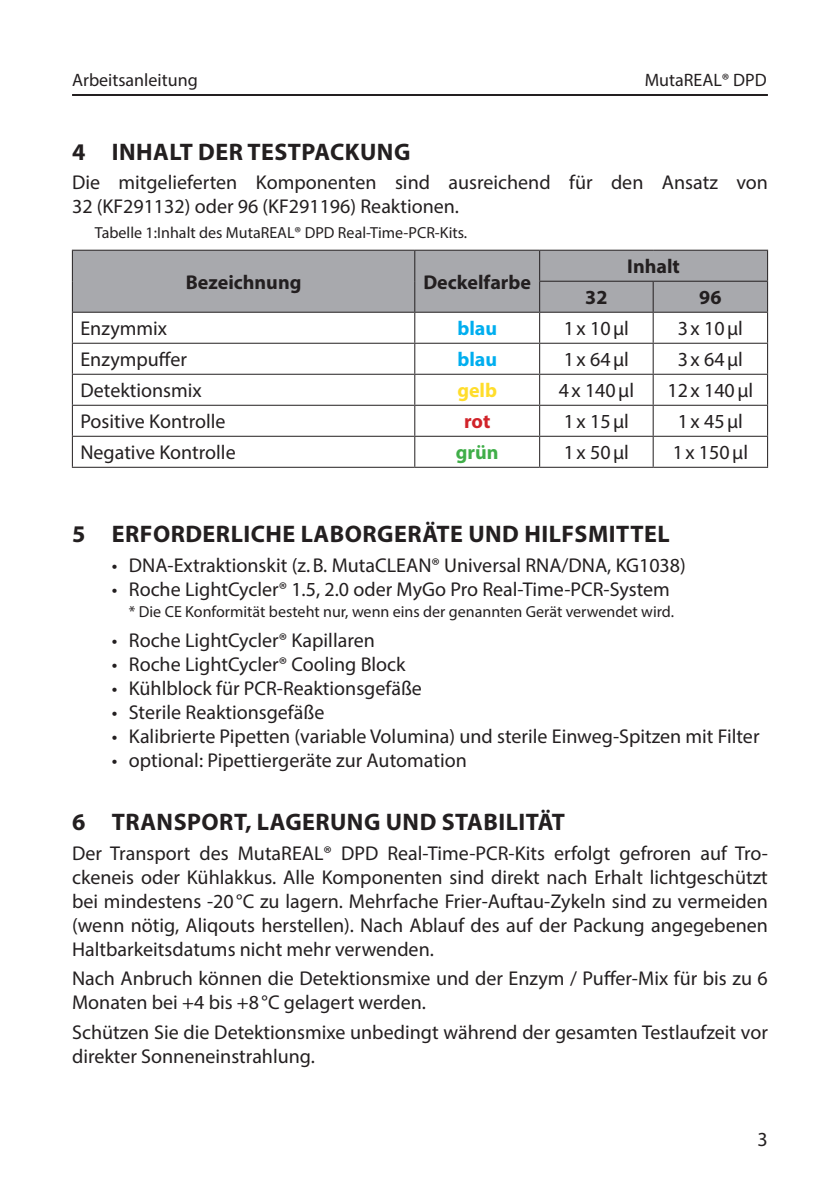
<style>
.page{position:relative;width:840px;height:1191px;background:#fff}
.page>*{position:absolute;margin:0;border:0;box-sizing:border-box;transform-origin:0 0}
.Überschrift_D{font:700 24px "Myriad Pro";letter-spacing:.02em;color:#231f20}
.Fließtext_D{font:20px/24px "Myriad Pro";color:#231f20}
.Fließtext_E{font:20px "Myriad Pro";color:#231f20}
.Tabellenkörper_E{font:20px "Myriad Pro";color:#231f20}
.Tabellenüberschrift{font:700 20px "Myriad Pro";color:#231f20}
.Tabellenkörper_E-2{font:700 20px "Myriad Pro";color:#00aeef}
.Tabellenkörper_E-3{font:700 20px "Myriad Pro";color:#ffdd2b}
.Tabellenkörper_E-4{font:700 20px "Myriad Pro";color:#40ae49}
.Tabellenkörper_E-5{font:700 20px "Myriad Pro";color:#d1232a}
.t1{font:18px "Myriad Pro";color:#231f20}
.Anmerkung_mit_Stern{font:16px "Myriad Pro";color:#231f20}
.Bildunterschrift_D{font:16px "Myriad Pro";color:#231f20}
</style>
<div class="page">
<hr style="left:72px;top:94px;width:695px;height:2px;background:#231f20">
<div style="left:73px;top:251px;width:693px;height:61px;background:#a8a9ad"></div>
<hr style="left:72px;top:250px;width:342px;height:1px;background:#231f20">
<hr style="left:72px;top:251px;width:1px;height:30px;background:#231f20">
<hr style="left:414px;top:250px;width:125px;height:1px;background:#231f20">
<hr style="left:414px;top:251px;width:1px;height:30px;background:#231f20">
<hr style="left:539px;top:250px;width:113px;height:1px;background:#231f20">
<hr style="left:539px;top:251px;width:1px;height:30px;background:#231f20">
<hr style="left:652px;top:250px;width:115px;height:1px;background:#231f20">
<hr style="left:766px;top:251px;width:1px;height:30px;background:#231f20">
<hr style="left:72px;top:281px;width:1px;height:31px;background:#231f20">
<hr style="left:414px;top:281px;width:1px;height:31px;background:#231f20">
<hr style="left:539px;top:281px;width:113px;height:1px;background:#231f20">
<hr style="left:539px;top:282px;width:1px;height:30px;background:#231f20">
<hr style="left:652px;top:281px;width:115px;height:1px;background:#231f20">
<hr style="left:652px;top:282px;width:1px;height:30px;background:#231f20">
<hr style="left:766px;top:282px;width:1px;height:30px;background:#231f20">
<hr style="left:72px;top:312px;width:342px;height:1px;background:#231f20">
<hr style="left:72px;top:313px;width:1px;height:30px;background:#231f20">
<hr style="left:414px;top:312px;width:125px;height:1px;background:#231f20">
<hr style="left:414px;top:313px;width:1px;height:30px;background:#231f20">
<hr style="left:539px;top:312px;width:113px;height:1px;background:#231f20">
<hr style="left:539px;top:313px;width:1px;height:30px;background:#231f20">
<hr style="left:652px;top:312px;width:115px;height:1px;background:#231f20">
<hr style="left:652px;top:313px;width:1px;height:30px;background:#231f20">
<hr style="left:766px;top:313px;width:1px;height:30px;background:#231f20">
<hr style="left:72px;top:343px;width:342px;height:1px;background:#231f20">
<hr style="left:72px;top:344px;width:1px;height:30px;background:#231f20">
<hr style="left:414px;top:343px;width:125px;height:1px;background:#231f20">
<hr style="left:414px;top:344px;width:1px;height:30px;background:#231f20">
<hr style="left:539px;top:343px;width:113px;height:1px;background:#231f20">
<hr style="left:539px;top:344px;width:1px;height:30px;background:#231f20">
<hr style="left:652px;top:343px;width:115px;height:1px;background:#231f20">
<hr style="left:652px;top:344px;width:1px;height:30px;background:#231f20">
<hr style="left:766px;top:344px;width:1px;height:30px;background:#231f20">
<hr style="left:72px;top:374px;width:342px;height:1px;background:#231f20">
<hr style="left:72px;top:375px;width:1px;height:30px;background:#231f20">
<hr style="left:414px;top:374px;width:125px;height:1px;background:#231f20">
<hr style="left:414px;top:375px;width:1px;height:30px;background:#231f20">
<hr style="left:539px;top:374px;width:113px;height:1px;background:#231f20">
<hr style="left:539px;top:375px;width:1px;height:30px;background:#231f20">
<hr style="left:652px;top:374px;width:115px;height:1px;background:#231f20">
<hr style="left:652px;top:375px;width:1px;height:30px;background:#231f20">
<hr style="left:766px;top:375px;width:1px;height:30px;background:#231f20">
<hr style="left:72px;top:405px;width:342px;height:1px;background:#231f20">
<hr style="left:72px;top:406px;width:1px;height:30px;background:#231f20">
<hr style="left:414px;top:405px;width:125px;height:1px;background:#231f20">
<hr style="left:414px;top:406px;width:1px;height:30px;background:#231f20">
<hr style="left:539px;top:405px;width:113px;height:1px;background:#231f20">
<hr style="left:539px;top:406px;width:1px;height:30px;background:#231f20">
<hr style="left:652px;top:405px;width:115px;height:1px;background:#231f20">
<hr style="left:652px;top:406px;width:1px;height:30px;background:#231f20">
<hr style="left:766px;top:406px;width:1px;height:30px;background:#231f20">
<hr style="left:72px;top:436px;width:342px;height:1px;background:#231f20">
<hr style="left:72px;top:437px;width:1px;height:30px;background:#231f20">
<hr style="left:414px;top:436px;width:125px;height:1px;background:#231f20">
<hr style="left:414px;top:437px;width:1px;height:30px;background:#231f20">
<hr style="left:539px;top:436px;width:113px;height:1px;background:#231f20">
<hr style="left:539px;top:437px;width:1px;height:30px;background:#231f20">
<hr style="left:652px;top:436px;width:115px;height:1px;background:#231f20">
<hr style="left:652px;top:437px;width:1px;height:30px;background:#231f20">
<hr style="left:766px;top:437px;width:1px;height:30px;background:#231f20">
<hr style="left:72px;top:467px;width:342px;height:1px;background:#231f20">
<hr style="left:414px;top:467px;width:125px;height:1px;background:#231f20">
<hr style="left:539px;top:467px;width:113px;height:1px;background:#231f20">
<hr style="left:652px;top:467px;width:115px;height:1px;background:#231f20">
<p class="t1" style="left:72px;top:68px;width:127px">Arbeitsanleitung</p>
<p class="t1" style="left:644px;top:68px;width:124px">MutaREAL® DPD</p>
<p class="Überschrift_D" style="left:72px;top:136px;width:339px">4 INHALT DER TESTPACKUNG</p>
<p class="Fließtext_D" style="left:72px;top:170px;width:697px">Die mitgelieferten Komponenten sind ausreichend für den Ansatz von<br>32 (KF291132) oder 96 (KF291196) Reaktionen.</p>
<p class="Bildunterschrift_D" style="left:95px;top:223px;width:374px">Tabelle 1:Inhalt des MutaREAL® DPD Real-Time-PCR-Kits.</p>
<p class="Tabellenüberschrift" style="left:186px;top:269px;width:117px">Bezeichnung</p>
<p class="Tabellenüberschrift" style="left:423px;top:269px;width:109px">Deckelfarbe</p>
<p class="Tabellenüberschrift" style="left:627px;top:253px;width:54px">Inhalt</p>
<p class="Tabellenüberschrift" style="left:585px;top:284px;width:24px">32</p>
<p class="Tabellenüberschrift" style="left:698px;top:284px;width:24px">96</p>
<p class="Fließtext_E" style="left:80px;top:316px;width:88px">Enzymmix</p>
<p class="Tabellenkörper_E-2" style="left:457px;top:315px;width:41px">blau</p>
<p class="Tabellenkörper_E" style="left:563px;top:316px;width:67px">1x 10µl</p>
<p class="Tabellenkörper_E" style="left:677px;top:316px;width:67px">3x 10µl</p>
<p class="Fließtext_E" style="left:80px;top:347px;width:108px">Enzympuffer</p>
<p class="Tabellenkörper_E-2" style="left:457px;top:346px;width:41px">blau</p>
<p class="Tabellenkörper_E" style="left:563px;top:347px;width:67px">1x 64µl</p>
<p class="Tabellenkörper_E" style="left:677px;top:347px;width:67px">3x 64µl</p>
<p class="Fließtext_E" style="left:80px;top:378px;width:123px">Detektionsmix</p>
<p class="Tabellenkörper_E-3" style="left:457px;top:377px;width:41px">gelb</p>
<p class="Tabellenkörper_E" style="left:558px;top:378px;width:77px">4x 140µl</p>
<p class="Tabellenkörper_E" style="left:667px;top:378px;width:87px">12x 140µl</p>
<p class="Fließtext_E" style="left:80px;top:409px;width:146px">Positive Kontrolle</p>
<p class="Tabellenkörper_E-5" style="left:464px;top:408px;width:28px">rot</p>
<p class="Tabellenkörper_E" style="left:563px;top:409px;width:67px">1x 15µl</p>
<p class="Tabellenkörper_E" style="left:677px;top:409px;width:67px">1x 45µl</p>
<p class="Fließtext_E" style="left:80px;top:440px;width:157px">Negative Kontrolle</p>
<p class="Tabellenkörper_E-4" style="left:455px;top:439px;width:44px">grün</p>
<p class="Tabellenkörper_E" style="left:563px;top:440px;width:67px">1x 50µl</p>
<p class="Tabellenkörper_E" style="left:672px;top:440px;width:77px">1x 150µl</p>
<p class="Überschrift_D" style="left:72px;top:518px;width:598px">5 ERFORDERLICHE LABORGERÄTE UND HILFSMITTEL</p>
<p class="Fließtext_D" style="left:112px;top:552px;width:575px">• DNA-Extraktionskit (z.B. MutaCLEAN® Universal RNA/DNA, KG1038)</p>
<p class="Fließtext_D" style="left:112px;top:576px;width:559px">• Roche LightCycler® 1.5, 2.0 oder MyGo Pro Real-Time-PCR-System</p>
<p class="Anmerkung_mit_Stern" style="left:129px;top:602px;width:546px">* Die CE Konformität besteht nur, wenn eins der genannten Gerät verwendet wird.</p>
<p class="Fließtext_D" style="left:112px;top:628px;width:264px">• Roche LightCycler® Kapillaren</p>
<p class="Fließtext_D" style="left:112px;top:652px;width:295px">• Roche LightCycler® Cooling Block</p>
<p class="Fließtext_D" style="left:112px;top:676px;width:311px">• Kühlblock für PCR-Reaktionsgefäße</p>
<p class="Fließtext_D" style="left:112px;top:700px;width:214px">• Sterile Reaktionsgefäße</p>
<p class="Fließtext_D" style="left:112px;top:724px;width:649px">• Kalibrierte Pipetten (variable Volumina) und sterile Einweg-Spitzen mit Filter</p>
<p class="Fließtext_D" style="left:112px;top:748px;width:356px">• optional: Pipettiergeräte zur Automation</p>
<p class="Überschrift_D" style="left:72px;top:806px;width:494px">6 TRANSPORT, LAGERUNG UND STABILITÄT</p>
<p class="Fließtext_D" style="left:72px;top:840px;width:697px;text-align:justify">Der Transport des MutaREAL® DPD Real-Time-PCR-Kits erfolgt gefroren auf Tro&shy;ckeneis oder Kühlakkus. Alle Komponenten sind direkt nach Erhalt lichtgeschützt bei mindestens -20°C zu lagern. Mehrfache Frier-Auftau-Zykeln sind zu vermeiden (wenn nötig, Aliqouts herstellen). Nach Ablauf des auf der Packung angegebenen Haltbarkeitsdatums nicht mehr verwenden.</p>
<p class="Fließtext_D" style="left:72px;top:966px;width:697px">Nach Anbruch können die Detektionsmixe und der Enzym / Puffer-Mix für bis zu 6<br>Monaten bei +4 bis +8°C gelagert werden.</p>
<p class="Fließtext_D" style="left:72px;top:1020px;width:697px">Schützen Sie die Detektionsmixe unbedingt während der gesamten Testlaufzeit vor direkter Sonneneinstrahlung.</p>
<p class="Fließtext_D" style="left:757px;top:1126px;width:12px">3</p>
</div>
